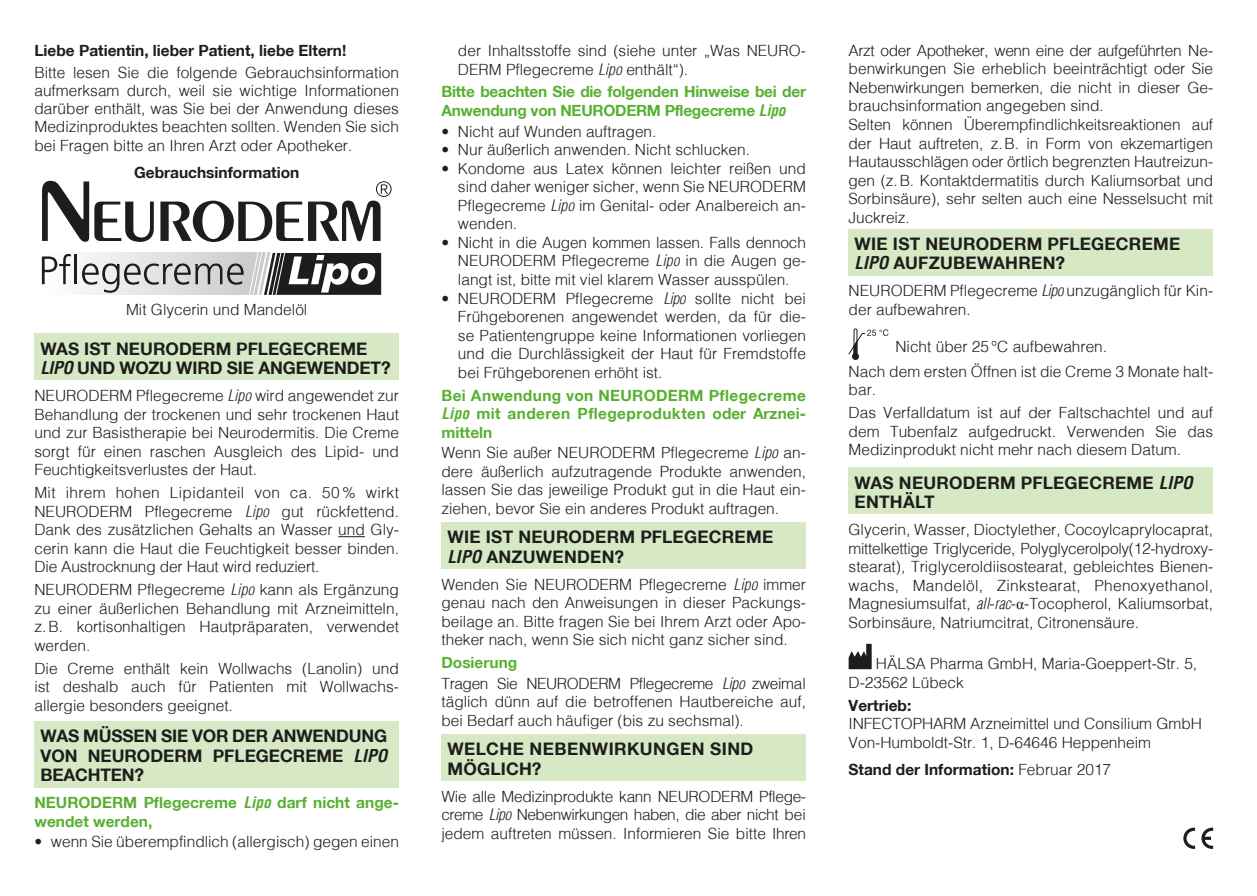
<style>
.page{position:relative;width:1257px;height:896px;background:#fff}
.page>*{position:absolute;margin:0;border:0;box-sizing:border-box;transform-origin:0 0}
.t1{font:700 17.25px/19.5px "Helvetica Neue";letter-spacing:.01em;color:#1d1d1b}
.t2{font:300 15.45px/18.6px "Helvetica";color:#1d1d1b;text-align:justify}
.t3{font:700 15.45px/18.6px "Helvetica Neue";color:#58b031}
.t4{font:700 15.45px "Helvetica Neue";color:#1d1d1b}
.t5{font:700 15.45px/18.6px "Helvetica Neue";letter-spacing:-.02em;color:#58b031}
.s1{font-family:"Helve Con Bol Obl";font-weight:400}
.s2{font-family:"Helve Con Lig Obl";font-weight:400}
.s3{font-family:"Times New Roman";font-weight:400}
.s4{font-family:"Helvetica";font-weight:300}
</style>
<div class="page">
<svg style="left:338px;top:536px;width:27px;height:1px"></svg>
<div style="left:42px;top:253px;width:229px;height:42px;background:#f8f8f8"></div>
<svg style="left:42px;top:254px;width:29px;height:30px"></svg>
<hr style="left:75px;top:254px;width:2px;height:30px;background:#1d1d1b">
<svg style="left:82px;top:252px;width:299px;height:43px"></svg>
<svg style="left:160px;top:181px;width:231px;height:61px"></svg>
<svg style="left:42px;top:181px;width:112px;height:61px"></svg>
<div style="left:34px;top:333px;width:365px;height:47px;background:#d7e8c5"></div>
<div style="left:34px;top:721px;width:365px;height:66px;background:#d7e8c5"></div>
<div style="left:441px;top:522px;width:364px;height:46px;background:#d7e8c5"></div>
<div style="left:441px;top:734px;width:364px;height:46px;background:#d7e8c5"></div>
<div style="left:848px;top:229px;width:364px;height:46px;background:#d7e8c5"></div>
<svg style="left:848px;top:329px;width:40px;height:31px"></svg>
<div style="left:848px;top:467px;width:364px;height:47px;background:#d7e8c5"></div>
<svg style="left:848px;top:644px;width:23px;height:25px"></svg>
<svg style="left:1201px;top:827px;width:11px;height:22px"></svg>
<svg style="left:1183px;top:827px;width:11px;height:22px"></svg>
<p class="t4" style="left:34px;top:41px;width:313px">Liebe Patientin, lieber Patient, liebe Eltern!</p>
<p class="t2" style="left:34px;top:63px;width:366px;line-height:18.1px">Bitte lesen Sie die folgende Gebrauchsinformation aufmerksam durch, weil sie wichtige Informationen darüber enthält, was Sie bei der Anwendung dieses Medizinproduktes beachten sollten. Wenden Sie sich bei Fragen bitte an Ihren Arzt oder Apotheker.</p>
<p class="t4" style="left:134px;top:163px;width:167px">Gebrauchsinformation</p>
<p class="t2" style="left:126px;top:300px;width:183px">Mit Glycerin und Mandelöl</p>
<p class="t1" style="left:40px;top:338px;width:351px">WAS IST NEURODERM PFLEGECREME<br><span class="s1">LIPO</span> UND WOZU WIRD SIE ANGEWENDET?</p>
<p class="t2" style="left:34px;top:386px;width:366px">NEURODERM Pflegecreme <span class="s2">Lipo</span> wird angewendet zur Behandlung der trockenen und sehr trockenen Haut und zur Basistherapie bei Neurodermitis. Die Creme sorgt für einen raschen Ausgleich des Lipid- und Feuchtigkeitsverlustes der Haut.</p>
<p class="t2" style="left:34px;top:483px;width:366px">Mit ihrem hohen Lipidanteil von ca. 50 % wirkt NEURODERM Pflegecreme <span class="s2">Lipo</span> gut rückfettend.<br>Dank des zusätzlichen Gehalts an Wasser und Gly&shy;cerin kann die Haut die Feuchtigkeit besser binden.<br>Die Austrocknung der Haut wird reduziert.</p>
<p class="t2" style="left:34px;top:580px;width:366px">NEURODERM Pflegecreme <span class="s2">Lipo</span> kann als Ergänzung zu einer äußerlichen Behandlung mit Arzneimitteln, z.B. kortisonhaltigen Hautpräparaten, verwendet werden.</p>
<p class="t2" style="left:34px;top:658px;width:366px">Die Creme enthält kein Wollwachs (Lanolin) und ist deshalb auch für Patienten mit Wollwachs&shy;allergie besonders geeignet.</p>
<p class="t1" style="left:40px;top:726px;width:348px;text-align:justify">WAS MÜSSEN SIE VOR DER ANWENDUNG VON NEURODERM PFLEGECREME <span class="s1">LIPO </span>BEACHTEN?</p>
<p class="t3" style="left:34px;top:793px;width:366px">NEURODERM Pflegecreme <span class="s1">Lipo</span> darf nicht ange&shy;wendet werden,</p>
<p class="t2" style="left:34px;top:832px;width:366px">• wenn Sie überempfindlich (allergisch) gegen einen</p>
<p class="t2" style="left:458px;top:41px;width:349px">der Inhaltsstoffe sind (siehe unter „Was NEURO-<br>DERM Pflegecreme <span class="s2">Lipo</span> enthält“).</p>
<p class="t5" style="left:441px;top:82px;width:366px">Bitte beachten Sie die folgenden Hinweise bei der<br>Anwendung von NEURODERM Pflegecreme <span class="s1">Lipo</span></p>
<p class="t2" style="left:441px;top:121px;width:216px">• Nicht auf Wunden auftragen.</p>
<p class="t2" style="left:441px;top:140px;width:310px">• Nur äußerlich anwenden. Nicht schlucken.</p>
<p class="t2" style="left:458px;top:159px;width:349px;text-indent:-17px">• Kondome aus Latex können leichter reißen und sind daher weniger sicher, wenn Sie NEURODERM Pflegecreme <span class="s2">Lipo</span> im Genital- oder Analbereich an&shy;wenden.</p>
<p class="t2" style="left:458px;top:233px;width:349px;text-indent:-17px">• Nicht in die Augen kommen lassen. Falls dennoch NEURODERM Pflegecreme <span class="s2">Lipo</span> in die Augen ge&shy;langt ist, bitte mit viel klarem Wasser ausspülen.</p>
<p class="t2" style="left:458px;top:288px;width:349px;text-indent:-17px">• NEURODERM Pflegecreme <span class="s2">Lipo</span> sollte nicht bei Frühgeborenen angewendet werden, da für die&shy;se Patientengruppe keine Informationen vorliegen und die Durchlässigkeit der Haut für Fremdstoffe bei Frühgeborenen erhöht ist.</p>
<p class="t3" style="left:441px;top:385px;width:366px;text-align:justify">Bei Anwendung von NEURODERM Pflegecreme <span class="s1">Lipo</span> mit anderen Pflegeprodukten oder Arznei&shy;mitteln</p>
<p class="t2" style="left:441px;top:443px;width:366px">Wenn Sie außer NEURODERM Pflegecreme <span class="s2">Lipo</span> an&shy;dere äußerlich aufzutragende Produkte anwenden, lassen Sie das jeweilige Produkt gut in die Haut ein&shy;ziehen, bevor Sie ein anderes Produkt auftragen.</p>
<p class="t1" style="left:447px;top:527px;width:327px">WIE IST NEURODERM PFLEGECREME<br><span class="s1">LIPO</span> ANZUWENDEN?</p>
<p class="t2" style="left:441px;top:574px;width:366px">Wenden Sie NEURODERM Pflegecreme <span class="s2">Lipo</span> immer genau nach den Anweisungen in dieser Packungs&shy;beilage an. Bitte fragen Sie bei Ihrem Arzt oder Apo&shy;theker nach, wenn Sie sich nicht ganz sicher sind.</p>
<p class="t3" style="left:441px;top:653px;width:77px">Dosierung</p>
<p class="t2" style="left:441px;top:674px;width:366px">Tragen Sie NEURODERM Pflegecreme <span class="s2">Lipo</span> zweimal täglich dünn auf die betroffenen Hautbereiche auf, bei Bedarf auch häufiger (bis zu sechsmal).</p>
<p class="t1" style="left:447px;top:739px;width:307px">WELCHE NEBENWIRKUNGEN SIND<br>MÖGLICH?</p>
<p class="t2" style="left:441px;top:786px;width:366px">Wie alle Medizinprodukte kann NEURODERM Pflege&shy;creme <span class="s2">Lipo</span> Nebenwirkungen haben, die aber nicht bei jedem auftreten müssen. Informieren Sie bitte Ihren</p>
<p class="t2" style="left:848px;top:41px;width:366px;text-align:left">Arzt oder Apotheker, wenn eine der aufgeführten Ne&shy;benwirkungen Sie erheblich beeinträchtigt oder Sie Nebenwirkungen bemerken, die nicht in dieser Ge&shy;brauchsinformation angegeben sind.<br>Selten können Überempfindlichkeitsreaktionen auf der Haut auftreten, z.B. in Form von ekzemartigen Hautausschlägen oder örtlich begrenzten Hautreizun&shy;gen (z.B. Kontaktdermatitis durch Kaliumsorbat und Sorbinsäure), sehr selten auch eine Nesselsucht mit Juckreiz.</p>
<p class="t1" style="left:854px;top:234px;width:327px">WIE IST NEURODERM PFLEGECREME<br><span class="s1">LIPO</span> AUFZUBEWAHREN?</p>
<p class="t2" style="left:848px;top:281px;width:366px">NEURODERM Pflegecreme <span class="s2">Lipo</span> unzugänglich für Kin&shy;der aufbewahren.</p>
<p class="t2" style="left:848px;top:333px;width:366px;line-height:24.9px;text-indent:47px">Nicht über 25°C aufbewahren.<br>Nach dem ersten Öffnen ist die Creme 3 Monate halt-</p>
<p class="t2" style="left:848px;top:378px;width:366px;line-height:22.8px">bar.<br>Das Verfalldatum ist auf der Faltschachtel und auf</p>
<p class="t2" style="left:848px;top:421px;width:366px">dem Tubenfalz aufgedruckt. Verwenden Sie das<br>Medizinprodukt nicht mehr nach diesem Datum.</p>
<p class="t1" style="left:854px;top:472px;width:339px">WAS NEURODERM PFLEGECREME <span class="s1">LIPO<br></span>ENTHÄLT</p>
<p class="t2" style="left:848px;top:520px;width:366px">Glycerin, Wasser, Dioctylether, Cocoylcaprylocaprat, mittelkettige Triglyceride, Polyglycerolpoly(12-hydroxy&shy;stearat), Triglyceroldiisostearat, gebleichtes Bienen&shy;wachs, Mandelöl, Zinkstearat, Phenoxyethanol, Magnesiumsulfat, <span class="s2">all</span>-<span class="s2">rac</span>-<span class="s3">α</span>-Tocopherol, Kaliumsorbat, Sorbinsäure, Natriumcitrat, Citronensäure.</p>
<p class="t2" style="left:848px;top:654px;width:350px;text-indent:27px">HÄLSA Pharma GmbH, Maria-Goeppert-Str. 5,<br>D-23562 Lübeck</p>
<p class="t4" style="left:848px;top:695px;width:64px">Vertrieb:</p>
<p class="t2" style="left:848px;top:714px;width:355px">INFECTOPHARM Arzneimittel und Consilium GmbH<br>Von-Humboldt-Str. 1, D-64646 Heppenheim</p>
<p class="t4" style="left:848px;top:759px;width:264px">Stand der Information: <span class="s4">Februar 2017</span></p>
</div>
